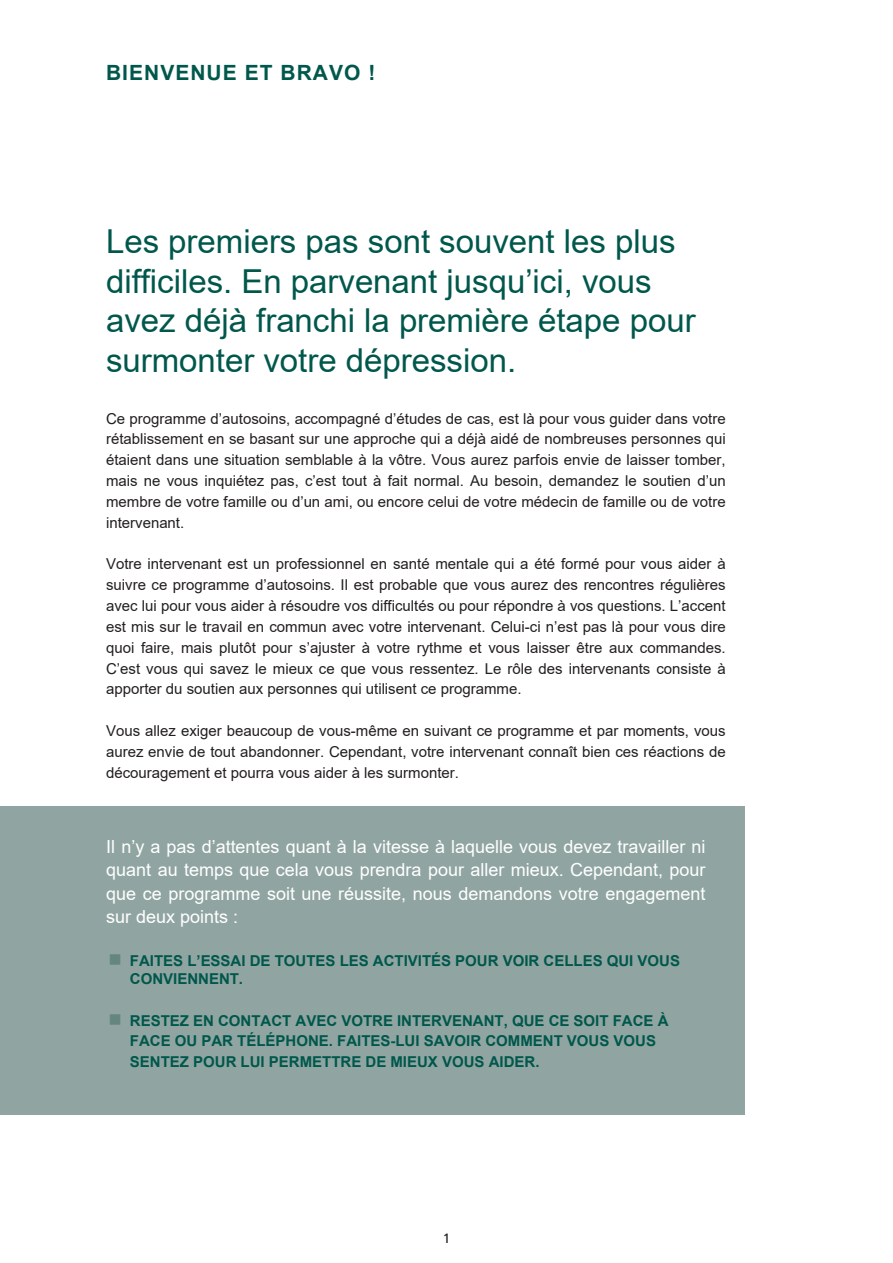
<style>
.page{position:relative;width:893px;height:1263px;background:#fff}
.page>*{position:absolute;margin:0;border:0;box-sizing:border-box;transform-origin:0 0}
.t1{font:33px/39.6px "Arial";color:#00574b}
.t2{font:700 21px "Arial";letter-spacing:.05em;color:#00574b}
.t3{font:18px/23.5px "Arial";color:#fff;text-align:justify}
.t4{font:15px/20.9px "Arial";color:#231f20;text-align:justify}
.t5{font:700 15px/20.1px "Arial";color:#00574b}
.t6{font:13.5px "Frutiger";color:#231f20}
.s1{color:#65867f}
.s2{font-style:inherit}
</style>
<div class="page">
<div style="left:0;top:806px;width:744px;height:309px;background:#90a5a1"></div>
<h2 class="t2" style="left:106px;top:58px;width:271px">BIENVENUE ET BRAVO !</h2>
<h1 class="t1" style="left:106px;top:221px;width:591px">Les premiers pas sont souvent les plus difficiles. En parvenant jusqu’ici, vous avez déjà franchi la première étape pour surmonter votre dépression.</h1>
<p class="t4" style="left:106px;top:408px;width:621px">Ce programme d’autosoins, accompagné d’études de cas, est là pour vous guider dans votre rétablissement en se basant sur une approche qui a déjà aidé de nombreuses personnes qui étaient dans une situation semblable à la vôtre. Vous aurez parfois envie de laisser tomber, mais ne vous inquiétez pas, c’est tout à fait normal. Au besoin, demandez le soutien d’un membre de votre famille ou d’un ami, ou encore celui de votre médecin de famille ou de votre intervenant.</p>
<p class="t4" style="left:106px;top:554px;width:621px">Votre intervenant est un professionnel en santé mentale qui a été formé pour vous aider à suivre ce programme d’autosoins. Il est probable que vous aurez des rencontres régulières avec lui pour vous aider à résoudre vos difficultés ou pour répondre à vos questions. L’accent est mis sur le travail en commun avec votre intervenant. Celui-ci n’est pas là pour vous dire quoi faire, mais plutôt pour s’ajuster à votre rythme et vous laisser être aux commandes.<br>C’est vous qui savez le mieux ce que vous ressentez. Le rôle des intervenants consiste à apporter du soutien aux personnes qui utilisent ce programme.</p>
<p class="t4" style="left:106px;top:720px;width:621px">Vous allez exiger beaucoup de vous-même en suivant ce programme et par moments, vous aurez envie de tout abandonner. Cependant, votre intervenant connaît bien ces réactions de découragement et pourra vous aider à les surmonter.</p>
<p class="t3" style="left:106px;top:834px;width:601px">Il n’y a pas d’attentes quant à la vitesse à laquelle vous devez travailler ni quant au temps que cela vous prendra pour aller mieux. Cependant, pour que ce programme soit une réussite, nous demandons votre engagement sur deux points :</p>
<p class="t5" style="left:130px;top:952px;width:552px;line-height:18px;text-indent:-21px"><span class="s1">■</span> FAITES L’ESSAI DE TOUTES LES ACTIVITÉS POUR VOIR CELLES QUI VOUS<br>CONVIENNENT<span class="s2">.</span></p>
<p class="t5" style="left:130px;top:1011px;width:540px;text-indent:-21px"><span class="s1">■</span> RESTEZ EN CONTACT AVEC VOTRE INTERVENANT, QUE CE SOIT FACE À<br>FACE OU PAR TÉLÉPHONE. FAITES-LUI SAVOIR COMMENT VOUS VOUS<br>SENTEZ POUR LUI PERMETTRE DE MIEUX VOUS AIDER<span class="s2">.</span></p>
<p class="t6" style="left:443px;top:1233px;width:9px">1</p>
</div>
